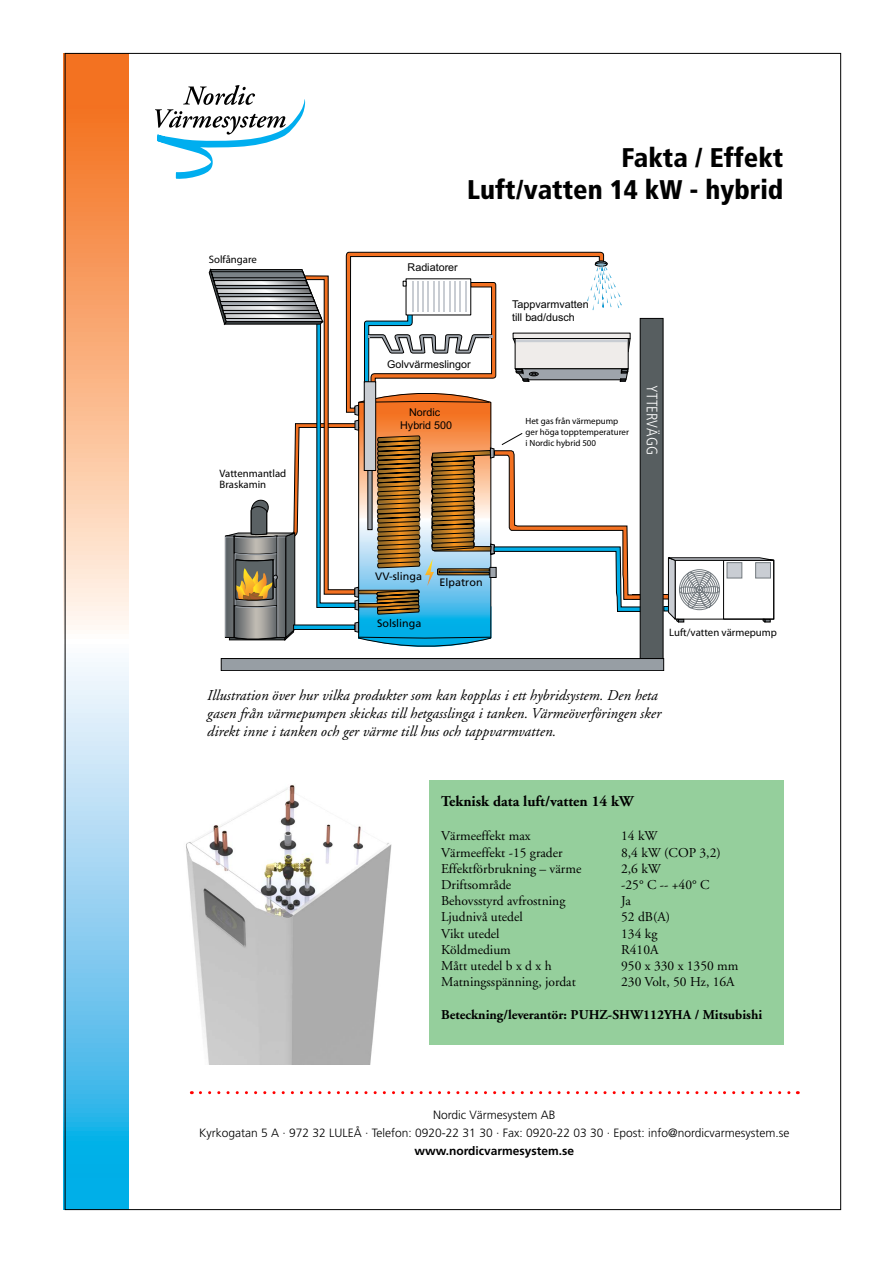
<style>
.page{position:relative;width:893px;height:1263px;background:#fff}
.page>*{position:absolute;margin:0;border:0;box-sizing:border-box;transform-origin:0 0}
.t1{font:900 condensed 27px/32.4px "Frutiger";color:#000;text-align:right}
.t2{font:300 condensed 15.15px "Frutiger";color:#fff}
.t3{font:italic 15px/18px "Adobe Garamond";color:#000}
.t4{font:700 15px "Adobe Garamond";color:#000}
.t5{font:13.5px "Adobe Garamond";color:#000}
.t6{font:700 13.5px "Adobe Garamond";color:#000}
.t7{font:300 12px/18px "Frutiger";color:#000;text-align:center}
.t8{font:700 12px "Frutiger";color:#000}
.t9{font:10.8px/13px "Arial";color:#000}
.t10{font:10.8px/10.8px "Myriad Pro";color:#000}
.t11{font:10.8px "Frutiger";color:#000}
.t12{font:9px/10.8px "Myriad Pro";color:#000}
</style>
<div class="page">
<svg style="left:155px;top:85px;width:150px;height:94px"></svg>
<svg style="left:64px;top:53px;width:64px;height:1156px;background:#bdbcb4"></svg>
<svg style="left:209px;top:252px;width:566px;height:419px"></svg>
<div style="left:429px;top:780px;width:354px;height:265px;background:#95cf9c"></div>
<svg style="left:200px;top:1091px;width:598px;height:3px"></svg>
<img style="left:186px;top:785px;width:206px;height:279px">
<p class="t10" style="left:209px;top:253px;width:50px">Solfångare</p>
<p class="t10" style="left:220px;top:468px;width:68px">Vattenmantlad<br>Braskamin</p>
<h1 class="t1" style="left:467px;top:141px;width:318px">Fakta / Effekt<br>Luft/vatten 14 kW - hybrid</h1>
<p class="t9" style="left:408px;top:261px;width:52px">Radiatorer</p>
<p class="t9" style="left:512px;top:298px;width:78px">Tappvarmvatten till bad/dusch</p>
<p class="t9" style="left:387px;top:358px;width:85px">Golvvärmeslingor</p>
<p class="t9" style="left:400px;top:406px;width:54px;text-align:center">Nordic<br>Hybrid 500</p>
<p class="t12" style="left:525px;top:416px;width:105px">Het gas från värmepump ger höga topptemperaturer i Nordic hybrid 500</p>
<p class="t2" style="left:661px;top:385px;width:71px;rotate:90deg">YTTERVÄGG</p>
<p class="t11" style="left:375px;top:570px;width:48px">VV-slinga</p>
<p class="t11" style="left:377px;top:617px;width:46px">Solslinga</p>
<p class="t11" style="left:440px;top:576px;width:45px">Elpatron</p>
<p class="t10" style="left:669px;top:627px;width:109px">Luft/vatten värmepump</p>
<p class="t3" style="left:207px;top:686px;width:455px">Illustration över hur vilka produkter som kan kopplas i ett hybridsystem. Den heta gasen från värmepumpen skickas till hetgasslinga i tanken. Värmeöverföringen sker direkt inne i tanken och ger värme till hus och tappvarmvatten.</p>
<p class="t4" style="left:441px;top:793px;width:194px">Teknisk data luft/vatten 14 kW</p>
<p class="t5" style="left:441px;top:829px;width:91px">Värmeeffekt max</p>
<p class="t5" style="left:621px;top:829px;width:38px">14 kW</p>
<p class="t5" style="left:441px;top:845px;width:123px">Värmeeffekt -15 grader</p>
<p class="t5" style="left:621px;top:845px;width:101px">8,4 kW (COP 3,2)</p>
<p class="t5" style="left:441px;top:861px;width:142px">Effektförbrukning – värme</p>
<p class="t5" style="left:621px;top:861px;width:41px">2,6 kW</p>
<p class="t5" style="left:441px;top:877px;width:72px">Driftsområde</p>
<p class="t5" style="left:621px;top:877px;width:90px">-25° C -- +40° C</p>
<p class="t5" style="left:441px;top:894px;width:126px">Behovsstyrd avfrostning</p>
<p class="t5" style="left:621px;top:894px;width:11px">Ja</p>
<p class="t5" style="left:441px;top:910px;width:83px">Ljudnivå utedel</p>
<p class="t5" style="left:621px;top:910px;width:50px">52 dB(A)</p>
<p class="t5" style="left:441px;top:926px;width:60px">Vikt utedel</p>
<p class="t5" style="left:621px;top:926px;width:38px">134 kg</p>
<p class="t5" style="left:441px;top:942px;width:71px">Köldmedium</p>
<p class="t5" style="left:621px;top:942px;width:39px">R410A</p>
<p class="t5" style="left:441px;top:958px;width:112px">Mått utedel b x d x h</p>
<p class="t5" style="left:621px;top:958px;width:119px">950 x 330 x 1350 mm</p>
<p class="t5" style="left:441px;top:975px;width:136px">Matningsspänning, jordat</p>
<p class="t5" style="left:621px;top:975px;width:115px">230 Volt, 50 Hz, 16A</p>
<p class="t6" style="left:441px;top:1007px;width:323px">Beteckning/leverantör: PUHZ-SHW112YHA / Mitsubishi</p>
<p class="t7" style="left:199px;top:1106px;width:592px">Nordic Värmesystem AB<br>Kyrkogatan 5 A · 972 32 LULEÅ · Telefon: 0920-22 31 30 · Fax: 0920-22 03 30 · Epost: info@nordicvarmesystem.se</p>
<p class="t8" style="left:414px;top:1144px;width:161px">www.nordicvarmesystem.se</p>
</div>
